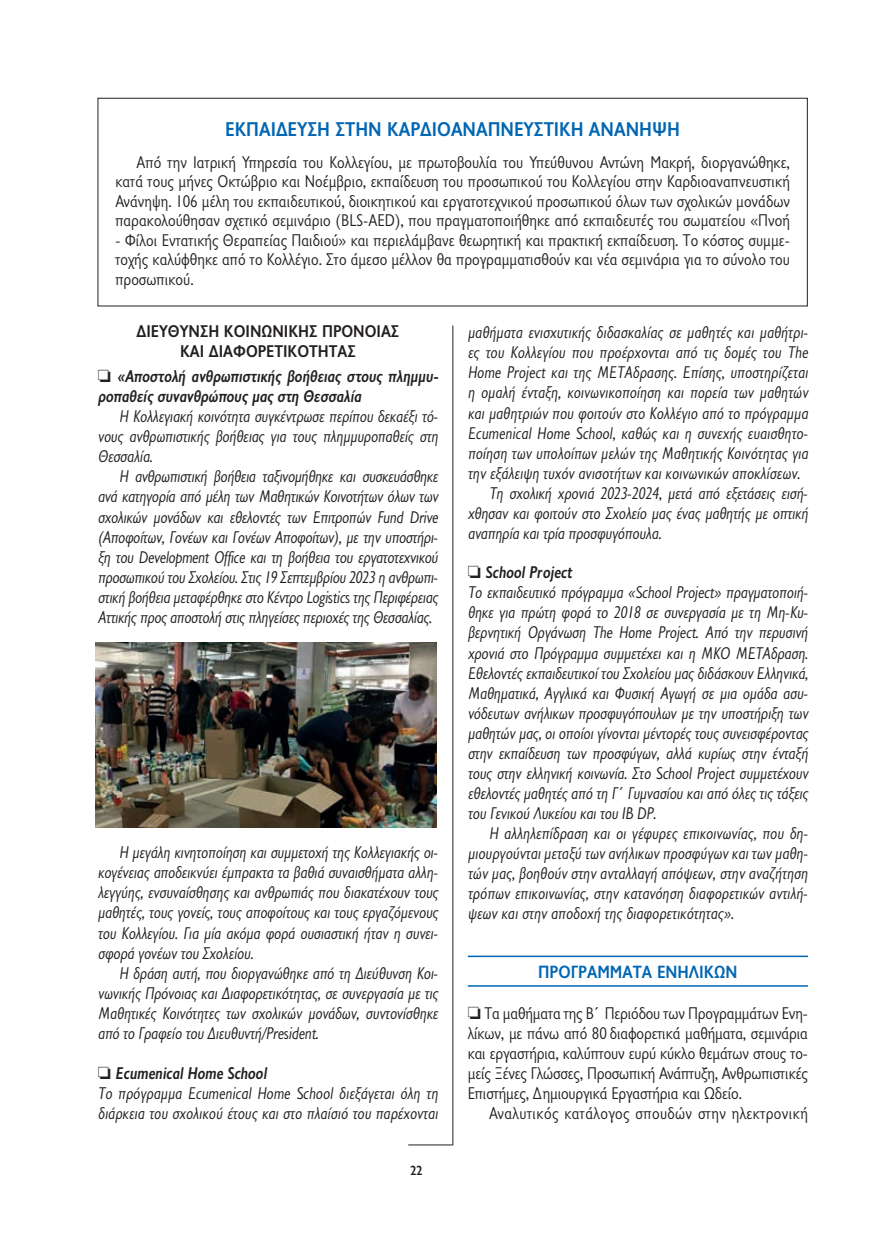
<style>
.page{position:relative;width:893px;height:1234px;background:#fff}
.page>*{position:absolute;margin:0;border:0;box-sizing:border-box;transform-origin:0 0}
.t1{font:700 20.25px "Gill Sans Hel SCOS";color:#0166b3}
.t2{font:700 18px "Gill Sans Hel SCOS";color:#0166b3}
.t3{font:italic 17.25px/20.1px "Gill Sans Hel Semi Condenced";color:#231f20;text-align:justify}
.t4{font:17.25px/19.5px "Gill Sans Hel SCOS";color:#231f20;text-align:justify}
.t5{font:italic 700 17.25px/20.1px "Gill Sans Hel Semi Condenced";color:#231f20}
.t6{font:700 17.25px/20.1px "Gill Sans Hel SCOS";color:#231f20;text-align:center}
.t7{font:17.25px "Gill Sans Hel SCOS";letter-spacing:.02em;color:#231f20}
.t8{font:700 13.5px "Gill Sans Hel SCOS";color:#231f20}
.s1{font-weight:700}
.s2{font-family:"Gill Sans Hel SCOS";font-style:normal}
</style>
<div class="page">
<hr style="left:408px;top:1144px;width:45px;height:1px;background:#231f20">
<hr style="left:453px;top:325px;width:1px;height:819px;background:#231f20">
<hr style="left:468px;top:955px;width:340px;height:1px;background:#0166b3">
<hr style="left:468px;top:984px;width:340px;height:2px;background:#0166b3">
<div style="left:98px;top:98px;width:710px;height:208px;border:1px solid #231f20"></div>
<img style="left:96px;top:642px;width:341px;height:185px">
<p class="t1" style="left:225px;top:117px;width:456px">ΕΚΠΑΊΔΕΥΣΗ ΣΤΗΝ ΚΑΡΔΙΟΑΝΑΠΝΕΥΣΤΙΚΉ ΑΝΆΝΗΨΗ</p>
<p class="t4" style="left:115px;top:152px;width:676px;text-indent:21px">Από την Ιατρική Υπηρεσία του Κολλεγίου, με πρωτοβουλία του Υπεύθυνου Αντώνη Μακρή, διοργανώθηκε, κατά τους μήνες Οκτώβριο και Νοέμβριο, εκπαίδευση του προσωπικού του Κολλεγίου στην Καρδιοαναπνευστική Ανάνηψη. 106 μέλη του εκπαιδευτικού, διοικητικού και εργατοτεχνικού προσωπικού όλων των σχολικών μονάδων παρακολούθησαν σχετικό σεμινάριο (BLS-AED), που πραγματοποιήθηκε από εκπαιδευτές του σωματείου «Πνοή</p>
<p class="t4" style="left:115px;top:230px;width:676px">- Φίλοι Εντατικής Θεραπείας Παιδιού» και περιελάμβανε θεωρητική και πρακτική εκπαίδευση. Το κόστος συμμε&shy;τοχής καλύφθηκε από το Κολλέγιο. Στο άμεσο μέλλον θα προγραμματισθούν και νέα σεμινάρια για το σύνολο του προσωπικού.</p>
<p class="t6" style="left:137px;top:321px;width:264px">ΔΙΕΥΘΥΝΣΗ ΚΟΙΝΩΝΙΚΗΣ ΠΡΟΝΟΙΑΣ<br>ΚΑΙ ΔΙΑΦΟΡΕΤΙΚΟΤΗΤΑΣ</p>
<p class="t5" style="left:98px;top:365px;width:342px">□ «Αποστολή ανθρωπιστικής βοήθειας στους πλημμυ&shy;ροπαθείς συνανθρώπους μας στη Θεσσαλία</p>
<p class="t3" style="left:98px;top:405px;width:342px;text-indent:21px">Η Κολλεγιακή κοινότητα συγκέντρωσε περίπου δεκαέξι τό&shy;νους ανθρωπιστικής βοήθειας για τους πλημμυροπαθείς στη Θεσσαλία.</p>
<p class="t3" style="left:98px;top:466px;width:342px;text-indent:21px">Η ανθρωπιστική βοήθεια ταξινομήθηκε και συσκευάσθηκε ανά κατηγορία από μέλη των Μαθητικών Κοινοτήτων όλων των σχολικών μονάδων και εθελοντές των Επιτροπών Fund Drive (Αποφοίτων, Γονέων και Γονέων Αποφοίτων), με την υποστήρι&shy;ξη του Development Office και τη βοήθεια του εργατοτεχνικού προσωπικού του Σχολείου. Στις 19 Σεπτεμβρίου 2023 η ανθρωπι&shy;στική βοήθεια μεταφέρθηκε στο Κέντρο Logistics της Περιφέρειας Αττικής προς αποστολή στις πληγείσες περιοχές της Θεσσαλίας.</p>
<p class="t3" style="left:98px;top:841px;width:342px;text-indent:21px">Η μεγάλη κινητοποίηση και συμμετοχή της Κολλεγιακής οι&shy;κογένειας αποδεικνύει έμπρακτα τα βαθιά συναισθήματα αλλη&shy;λεγγύης, ενσυναίσθησης και ανθρωπιάς που διακατέχουν τους μαθητές, τους γονείς, τους αποφοίτους και τους εργαζόμενους του Κολλεγίου. Για μία ακόμα φορά ουσιαστική ήταν η συνει&shy;σφορά γονέων του Σχολείου.</p>
<p class="t3" style="left:98px;top:962px;width:342px;text-indent:21px">Η δράση αυτή, που διοργανώθηκε από τη Διεύθυνση Κοι&shy;νωνικής Πρόνοιας και Διαφορετικότητας, σε συνεργασία με τις Μαθητικές Κοινότητες των σχολικών μονάδων, συντονίσθηκε από το Γραφείο του Διευθυντή/President.</p>
<p class="t3" style="left:98px;top:1062px;width:342px;text-align:left">□ <span class="s1">Ecumenical Home School<br></span>Το πρόγραμμα Ecumenical Home School διεξάγεται όλη τη διάρκεια του σχολικού έτους και στο πλαίσιό του παρέχονται</p>
<p class="t8" style="left:410px;top:1162px;width:14px">22</p>
<p class="t3" style="left:468px;top:322px;width:342px">μαθήματα ενισχυτικής διδασκαλίας σε μαθητές και μαθήτρι-</p>
<p class="t3" style="left:468px;top:342px;width:342px">ες του Κολλεγίου που προέρχονται από τις δομές του The</p>
<p class="t3" style="left:468px;top:362px;width:342px">Home Project και της ΜΕΤΑδρασης. Επίσης, υποστηρίζεται</p>
<p class="t3" style="left:468px;top:382px;width:342px">η ομαλή ένταξη, κοινωνικοποίηση και πορεία των μαθητών</p>
<p class="t3" style="left:468px;top:402px;width:342px">και μαθητριών που φοιτούν στο Κολλέγιο από το πρόγραμμα</p>
<p class="t3" style="left:468px;top:422px;width:342px">Ecumenical Home School, καθώς και η συνεχής ευαισθητο-</p>
<p class="t3" style="left:468px;top:442px;width:342px">ποίηση των υπολοίπων μελών της Μαθητικής Κοινότητας για</p>
<p class="t3" style="left:468px;top:462px;width:334px">την εξάλειψη τυχόν ανισοτήτων και κοινωνικών αποκλίσεων.</p>
<p class="t3" style="left:489px;top:482px;width:320px">Τη σχολική χρονιά 2023-2024, μετά από εξετάσεις εισή-</p>
<p class="t3" style="left:468px;top:502px;width:342px">χθησαν και φοιτούν στο Σχολείο μας ένας μαθητής με οπτική</p>
<p class="t3" style="left:468px;top:522px;width:195px">αναπηρία και τρία προσφυγόπουλα.</p>
<p class="t3" style="left:468px;top:562px;width:342px;text-align:left">□ <span class="s1">School Project<br></span>Το εκπαιδευτικό πρόγραμμα «School Project» πραγματοποιή&shy;θηκε για πρώτη φορά το 2018 σε συνεργασία με τη Μη-Κυ&shy;βερνητική Οργάνωση The Home Project. Από την περυσινή χρονιά στο Πρόγραμμα συμμετέχει και η ΜΚΟ MΕΤΑδραση.<br>Εθελοντές εκπαιδευτικοί του Σχολείου μας διδάσκουν Ελληνικά, Μαθηματικά, Αγγλικά και Φυσική Αγωγή σε μια ομάδα ασυ&shy;νόδευτων ανήλικων προσφυγόπουλων με την υποστήριξη των μαθητών μας, οι οποίοι γίνονται μέντορές τους συνεισφέροντας στην εκπαίδευση των προσφύγων, αλλά κυρίως στην ένταξή τους στην ελληνική κοινωνία. Στο School Project συμμετέχουν εθελοντές μαθητές από τη Γ<span class="s2">΄</span> Γυμνασίου και από όλες τις τάξεις του Γενικού Λυκείου και του IB DP.</p>
<p class="t3" style="left:468px;top:822px;width:342px;text-indent:21px">Η αλληλεπίδραση και οι γέφυρες επικοινωνίας, που δη&shy;μιουργούνται μεταξύ των ανήλικων προσφύγων και των μαθη&shy;τών μας, βοηθούν στην ανταλλαγή απόψεων, στην αναζήτηση τρόπων επικοινωνίας, στην κατανόηση διαφορετικών αντιλή&shy;ψεων και στην αποδοχή της διαφορετικότητας».</p>
<p class="t2" style="left:538px;top:961px;width:201px">ΠΡΟΓΡΑΜΜΑΤΑ ΕΝΗΛΙΚΩΝ</p>
<p class="t4" style="left:468px;top:1002px;width:342px;line-height:20.1px">□ Τα μαθήματα της Β΄ Περιόδου των Προγραμμάτων Ενη&shy;λίκων, με πάνω από 80 διαφορετικά μαθήματα, σεμινάρια και εργαστήρια, καλύπτουν ευρύ κύκλο θεμάτων στους το&shy;μείς Ξένες Γλώσσες, Προσωπική Ανάπτυξη, Ανθρωπιστικές Επιστήμες, Δημιουργικά Εργαστήρια και Ωδείο.</p>
<p class="t7" style="left:489px;top:1103px;width:320px">Αναλυτικός κατάλογος σπουδών στην ηλεκτρονική</p>
</div>
